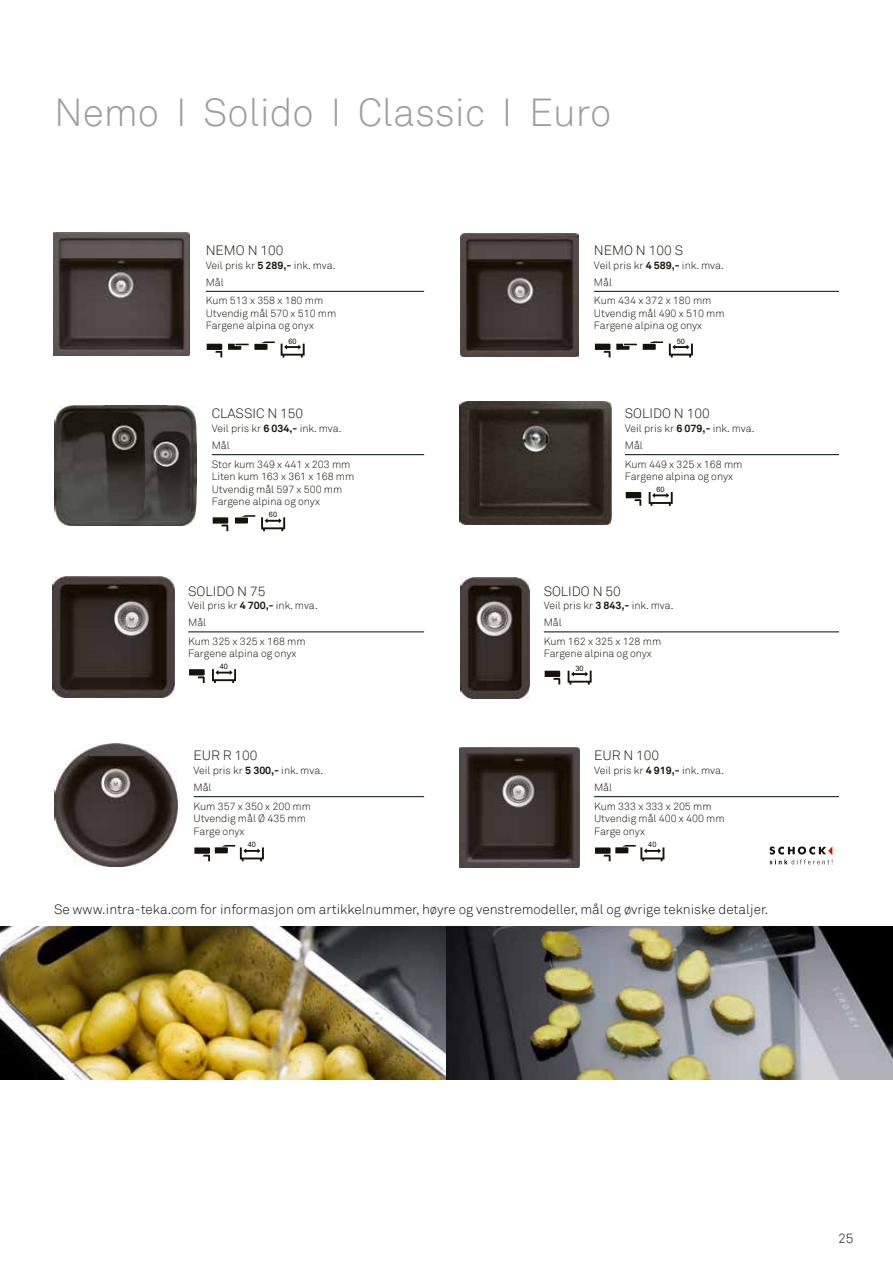
<style>
.page{position:relative;width:893px;height:1263px;background:#fff}
.page>*{position:absolute;margin:0;border:0;box-sizing:border-box;transform-origin:0 0}
.t1{font:300 39px "Akkurat";color:#9c9d9c}
.t2{font:300 13.5px "Akkurat";color:#15130b}
.t3{font:300 10.5px/12.6px "Akkurat";color:#15130b}
.t4{font:7.5px "Arial";color:#15130b}
.s1{font-weight:700}
</style>
<div class="page">
<img style="left:0;top:926px;width:893px;height:154px">
<svg style="left:770px;top:846px;width:63px;height:19px"></svg>
<img style="left:53px;top:233px;width:137px;height:122px">
<img style="left:52px;top:576px;width:122px;height:122px">
<img style="left:460px;top:233px;width:118px;height:123px">
<img style="left:54px;top:405px;width:143px;height:120px">
<img style="left:459px;top:747px;width:121px;height:120px">
<img style="left:54px;top:744px;width:123px;height:123px">
<hr style="left:206px;top:291px;width:218px;height:1px;background:#000c12">
<hr style="left:594px;top:291px;width:245px;height:1px;background:#000c12">
<svg style="left:281px;top:344px;width:24px;height:13px"></svg>
<svg style="left:207px;top:344px;width:15px;height:13px"></svg>
<svg style="left:228px;top:341px;width:47px;height:9px"></svg>
<hr style="left:212px;top:454px;width:212px;height:1px;background:#000c12">
<svg style="left:669px;top:344px;width:24px;height:13px"></svg>
<svg style="left:595px;top:344px;width:15px;height:13px"></svg>
<svg style="left:616px;top:344px;width:21px;height:6px"></svg>
<svg style="left:643px;top:341px;width:20px;height:9px"></svg>
<img style="left:460px;top:402px;width:151px;height:123px">
<hr style="left:625px;top:454px;width:214px;height:1px;background:#000c12">
<svg style="left:261px;top:517px;width:24px;height:14px"></svg>
<svg style="left:213px;top:517px;width:15px;height:14px"></svg>
<svg style="left:235px;top:515px;width:20px;height:8px"></svg>
<svg style="left:649px;top:492px;width:24px;height:14px"></svg>
<svg style="left:626px;top:492px;width:15px;height:14px"></svg>
<hr style="left:188px;top:632px;width:236px;height:1px;background:#000c12">
<img style="left:461px;top:578px;width:68px;height:120px">
<hr style="left:544px;top:632px;width:295px;height:1px;background:#000c12">
<svg style="left:568px;top:671px;width:24px;height:13px"></svg>
<svg style="left:545px;top:671px;width:15px;height:13px"></svg>
<svg style="left:212px;top:669px;width:24px;height:14px"></svg>
<svg style="left:189px;top:669px;width:16px;height:14px"></svg>
<hr style="left:194px;top:796px;width:230px;height:1px;background:#000c12">
<svg style="left:194px;top:845px;width:70px;height:16px"></svg>
<hr style="left:594px;top:796px;width:245px;height:1px;background:#000c12">
<svg style="left:595px;top:845px;width:69px;height:16px"></svg>
<h1 class="t1" style="left:54px;top:89px;width:559px">Nemo I Solido I Classic I Euro</h1>
<p class="t2" style="left:206px;top:242px;width:79px">NEMO N 100</p>
<p class="t3" style="left:206px;top:257px;width:131px;line-height:17.1px">Veil pris kr <span class="s1">5 289,-</span> ink. mva.<br>Mål</p>
<p class="t3" style="left:206px;top:294px;width:132px">Kum 513 x 358 x 180 mm<br>Utvendig mål 570 x 510 mm<br>Fargene alpina og onyx</p>
<p class="t4" style="left:288px;top:336px;width:10px">60</p>
<p class="t2" style="left:212px;top:406px;width:93px">CLASSIC N 150</p>
<p class="t3" style="left:212px;top:420px;width:131px;line-height:17.1px">Veil pris kr <span class="s1">6 034,-</span> ink. mva.<br>Mål</p>
<p class="t3" style="left:212px;top:458px;width:144px">Stor kum 349 x 441 x 203 mm<br>Liten kum 163 x 361 x 168 mm<br>Utvendig mål 597 x 500 mm<br>Fargene alpina og onyx</p>
<p class="t4" style="left:269px;top:510px;width:10px">60</p>
<p class="t2" style="left:188px;top:583px;width:79px">SOLIDO N 75</p>
<p class="t3" style="left:188px;top:597px;width:131px;line-height:17.1px">Veil pris kr <span class="s1">4 700,-</span> ink. mva.<br>Mål</p>
<p class="t3" style="left:188px;top:635px;width:119px">Kum 325 x 325 x 168 mm<br>Fargene alpina og onyx</p>
<p class="t2" style="left:594px;top:242px;width:91px">NEMO N 100 S</p>
<p class="t3" style="left:594px;top:257px;width:131px;line-height:17.1px">Veil pris kr <span class="s1">4 589,-</span> ink. mva.<br>Mål</p>
<p class="t3" style="left:594px;top:294px;width:132px">Kum 434 x 372 x 180 mm<br>Utvendig mål 490 x 510 mm<br>Fargene alpina og onyx</p>
<p class="t4" style="left:677px;top:336px;width:10px">50</p>
<p class="t2" style="left:625px;top:406px;width:86px">SOLIDO N 100</p>
<p class="t3" style="left:625px;top:420px;width:131px;line-height:17.1px">Veil pris kr <span class="s1">6 079,-</span> ink. mva.<br>Mål</p>
<p class="t3" style="left:625px;top:458px;width:119px">Kum 449 x 325 x 168 mm<br>Fargene alpina og onyx</p>
<p class="t4" style="left:656px;top:484px;width:10px">60</p>
<p class="t2" style="left:544px;top:583px;width:79px">SOLIDO N 50</p>
<p class="t3" style="left:544px;top:597px;width:131px;line-height:17.1px">Veil pris kr <span class="s1">3 843,-</span> ink. mva.<br>Mål</p>
<p class="t3" style="left:544px;top:635px;width:119px">Kum 162 x 325 x 128 mm<br>Fargene alpina og onyx</p>
<p class="t4" style="left:220px;top:662px;width:10px">40</p>
<p class="t4" style="left:575px;top:663px;width:10px">30</p>
<p class="t2" style="left:193px;top:748px;width:66px">EUR R 100</p>
<p class="t3" style="left:193px;top:762px;width:131px;line-height:17.1px">Veil pris kr <span class="s1">5 300,-</span> ink. mva.<br>Mål</p>
<p class="t3" style="left:193px;top:800px;width:119px">Kum 357 x 350 x 200 mm<br>Utvendig mål Ø 435 mm<br>Farge onyx</p>
<p class="t4" style="left:248px;top:840px;width:10px">40</p>
<p class="t2" style="left:594px;top:748px;width:67px">EUR N 100</p>
<p class="t3" style="left:594px;top:762px;width:131px;line-height:17.1px">Veil pris kr <span class="s1">4 919,-</span> ink. mva.<br>Mål</p>
<p class="t3" style="left:594px;top:800px;width:132px">Kum 333 x 333 x 205 mm<br>Utvendig mål 400 x 400 mm<br>Farge onyx</p>
<p class="t4" style="left:648px;top:840px;width:10px">40</p>
<p class="t2" style="left:54px;top:901px;width:716px">Se www.intra-teka.com for informasjon om artikkelnummer, høyre og venstremodeller, mål og øvrige tekniske detaljer.</p>
<p class="t2" style="left:838px;top:1230px;width:17px">25</p>
</div>
